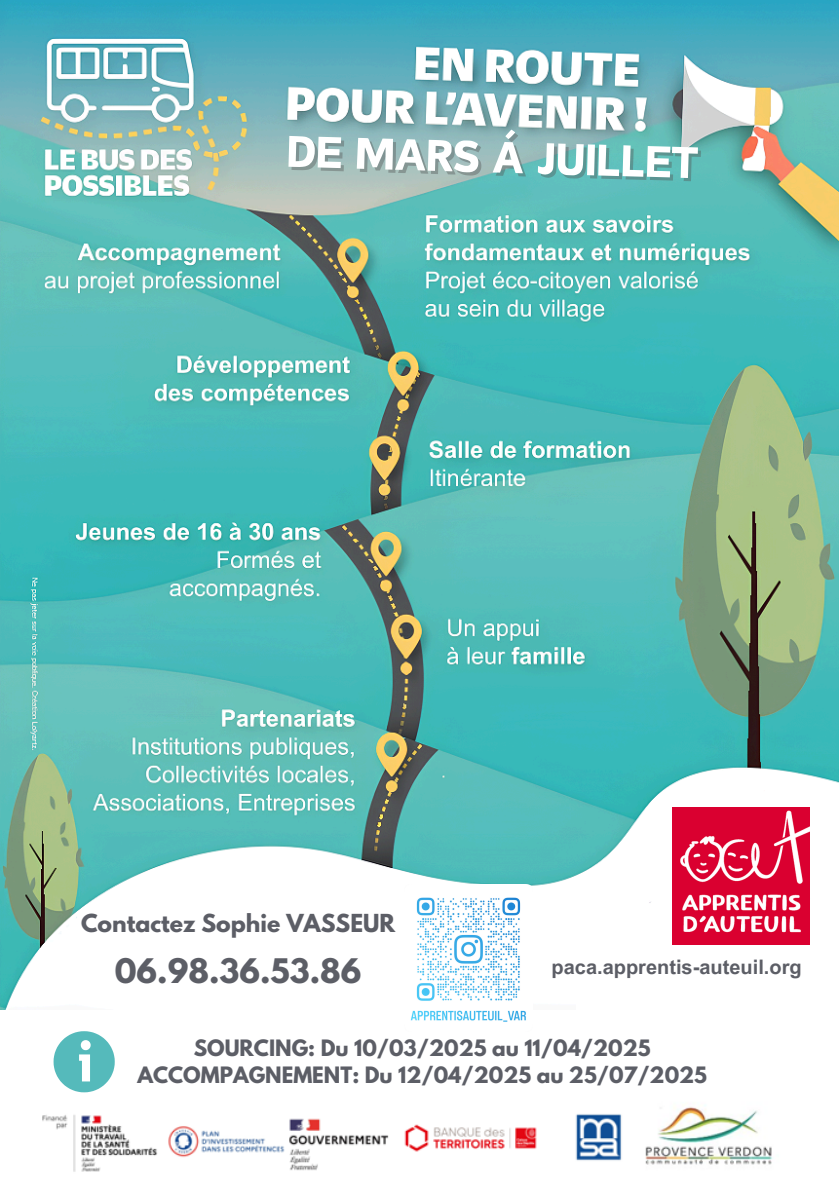
<style>
.page{position:relative;width:839px;height:1191px;background:#fff}
.page>*{position:absolute;margin:0;border:0;box-sizing:border-box;transform-origin:0 0}
.t1{font:52px "Canva Sweet Heart";color:#fff}
.t2{font:700 30px "League Spartan";color:#5c5e66}
.t3{font:700 22px "League Spartan";color:#5c5e66}
.t4{font:700 20px "League Spartan";color:#5c5e66}
.t5{font:700 20px "Arial MT Pro";color:#5c5e66}
</style>
<div class="page">
<img style="left:0;top:0;width:838px;height:1010px">
<div style="left:576px;top:914px;width:251px;height:252px;background:#fff"></div>
<img style="left:672px;top:808px;width:137px;height:136px">
<img style="left:404px;top:884px;width:128px;height:138px">
<img style="left:42px;top:1092px;width:731px;height:80px">
<svg style="left:54px;top:1031px;width:61px;height:61px"></svg>
<p class="t1" style="left:288px;top:125px;width:412px;rotate:2deg">DE MARS Á JUILLET</p>
<p class="t3" style="left:81px;top:912px;width:316px">Contactez Sophie VASSEUR</p>
<h1 class="t2" style="left:115px;top:956px;width:248px">06.98.36.53.86</h1>
<p class="t5" style="left:551px;top:959px;width:251px">paca.apprentis-auteuil.org</p>
<h2 class="t4" style="left:194px;top:1038px;width:458px">SOURCING: Du 10/03/2025 au 11/04/2025</h2>
<p class="t4" style="left:137px;top:1065px;width:571px">ACCOMPAGNEMENT: Du 12/04/2025 au 25/07/2025</p>
</div>
